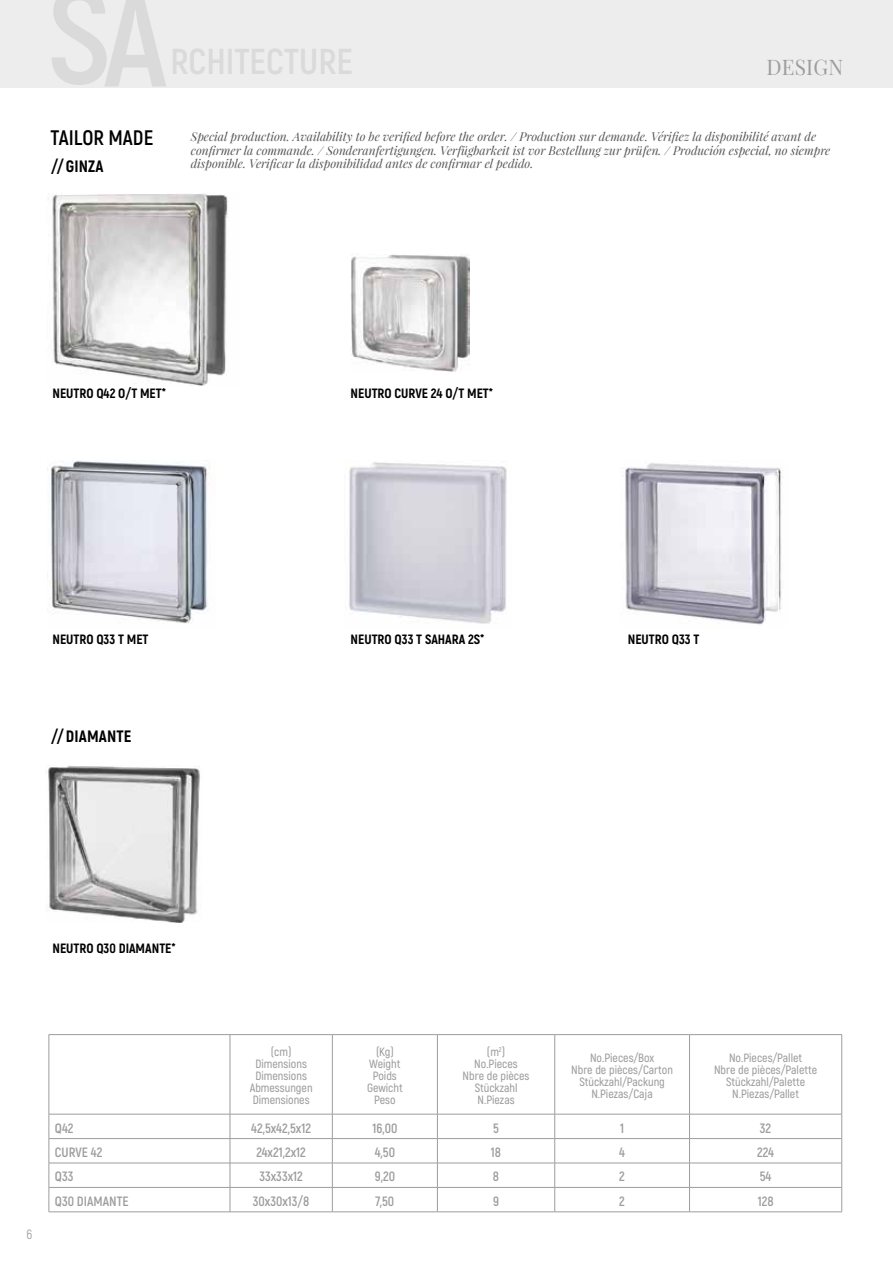
<style>
.page{position:relative;width:893px;height:1263px;background:#fff}
.page>*{position:absolute;margin:0;border:0;box-sizing:border-box;transform-origin:0 0}
.t1{font:700 21px "Akrobat";color:#000}
.t2{font:21px "Playfair Display";letter-spacing:.01em;color:#9d9d9c}
.t3{font:800 16.5px "Akrobat";letter-spacing:.01em;color:#000}
.t4{font:700 13.5px "Akrobat";color:#9d9d9c}
.t5{font:800 13.5px "Akrobat";color:#000}
.t6{font:13.5px "Akrobat";color:#9d9d9c}
.t7{font:italic 12px/13.5px "Playfair Display";color:#575756}
.t8{font:600 12px/12px "Akrobat";color:#9d9d9c;text-align:center}
</style>
<div class="page">
<div style="left:0;top:0;width:893px;height:87px;background:#ededed"></div>
<img style="left:48px;top:194px;width:180px;height:192px">
<img style="left:351px;top:254px;width:118px;height:117px">
<img style="left:349px;top:462px;width:158px;height:162px">
<img style="left:49px;top:461px;width:160px;height:163px">
<img style="left:622px;top:463px;width:159px;height:162px">
<img style="left:46px;top:765px;width:154px;height:158px">
<hr style="left:49px;top:1034px;width:181px;height:1px;background:#9d9d9c">
<hr style="left:49px;top:1035px;width:1px;height:79px;background:#9d9d9c">
<hr style="left:230px;top:1034px;width:102px;height:1px;background:#9d9d9c">
<hr style="left:230px;top:1035px;width:1px;height:79px;background:#9d9d9c">
<hr style="left:332px;top:1034px;width:105px;height:1px;background:#9d9d9c">
<hr style="left:332px;top:1035px;width:1px;height:79px;background:#9d9d9c">
<hr style="left:437px;top:1034px;width:118px;height:1px;background:#9d9d9c">
<hr style="left:437px;top:1035px;width:1px;height:79px;background:#9d9d9c">
<hr style="left:555px;top:1034px;width:134px;height:1px;background:#9d9d9c">
<hr style="left:554px;top:1035px;width:1px;height:79px;background:#9d9d9c">
<hr style="left:689px;top:1034px;width:153px;height:1px;background:#9d9d9c">
<hr style="left:689px;top:1035px;width:1px;height:79px;background:#9d9d9c">
<hr style="left:841px;top:1035px;width:1px;height:79px;background:#9d9d9c">
<hr style="left:49px;top:1114px;width:181px;height:1px;background:#9d9d9c">
<hr style="left:230px;top:1114px;width:102px;height:1px;background:#9d9d9c">
<hr style="left:332px;top:1114px;width:105px;height:1px;background:#9d9d9c">
<hr style="left:437px;top:1114px;width:118px;height:1px;background:#9d9d9c">
<hr style="left:555px;top:1114px;width:134px;height:1px;background:#9d9d9c">
<hr style="left:689px;top:1114px;width:153px;height:1px;background:#9d9d9c">
<hr style="left:49px;top:1138px;width:181px;height:1px;background:#9d9d9c">
<hr style="left:230px;top:1138px;width:102px;height:1px;background:#9d9d9c">
<hr style="left:332px;top:1138px;width:105px;height:1px;background:#9d9d9c">
<hr style="left:437px;top:1138px;width:118px;height:1px;background:#9d9d9c">
<hr style="left:555px;top:1138px;width:134px;height:1px;background:#9d9d9c">
<hr style="left:689px;top:1138px;width:153px;height:1px;background:#9d9d9c">
<hr style="left:49px;top:1163px;width:181px;height:1px;background:#9d9d9c">
<hr style="left:230px;top:1163px;width:102px;height:1px;background:#9d9d9c">
<hr style="left:332px;top:1163px;width:105px;height:1px;background:#9d9d9c">
<hr style="left:437px;top:1163px;width:118px;height:1px;background:#9d9d9c">
<hr style="left:555px;top:1163px;width:134px;height:1px;background:#9d9d9c">
<hr style="left:689px;top:1163px;width:153px;height:1px;background:#9d9d9c">
<hr style="left:49px;top:1187px;width:181px;height:1px;background:#9d9d9c">
<svg style="left:49px;top:1114px;width:1px;height:97px"></svg>
<hr style="left:230px;top:1187px;width:102px;height:1px;background:#9d9d9c">
<svg style="left:230px;top:1114px;width:1px;height:97px"></svg>
<hr style="left:332px;top:1187px;width:105px;height:1px;background:#9d9d9c">
<svg style="left:332px;top:1114px;width:1px;height:97px"></svg>
<hr style="left:437px;top:1187px;width:118px;height:1px;background:#9d9d9c">
<svg style="left:437px;top:1114px;width:1px;height:97px"></svg>
<hr style="left:555px;top:1187px;width:134px;height:1px;background:#9d9d9c">
<svg style="left:554px;top:1114px;width:1px;height:97px"></svg>
<hr style="left:689px;top:1187px;width:153px;height:1px;background:#9d9d9c">
<svg style="left:689px;top:1114px;width:1px;height:97px"></svg>
<svg style="left:841px;top:1114px;width:1px;height:97px"></svg>
<hr style="left:49px;top:1211px;width:181px;height:1px;background:#9d9d9c">
<hr style="left:230px;top:1211px;width:102px;height:1px;background:#9d9d9c">
<hr style="left:332px;top:1211px;width:105px;height:1px;background:#9d9d9c">
<hr style="left:437px;top:1211px;width:118px;height:1px;background:#9d9d9c">
<hr style="left:555px;top:1211px;width:134px;height:1px;background:#9d9d9c">
<hr style="left:689px;top:1211px;width:153px;height:1px;background:#9d9d9c">
<h1 class="t1" style="left:50px;top:125px;width:104px">TAILOR MADE</h1>
<h2 class="t3" style="left:51px;top:156px;width:54px">// GINZA</h2>
<h1 class="t2" style="left:766px;top:54px;width:78px">DESIGN</h1>
<p class="t7" style="left:191px;top:130px;width:641px">Special production. Availability to be verified before the order. / Production sur demande. Vérifiez la disponibilité avant de confirmer la commande. / Sonderanfertigungen. Verfügbarkeit ist vor Bestellung zur prüfen. / Produción especial, no siempre disponible. Verificar la disponibilidad antes de confirmar el pedido.</p>
<p class="t5" style="left:52px;top:385px;width:115px">NEUTRO Q42 O/T MET*</p>
<p class="t5" style="left:351px;top:385px;width:144px">NEUTRO CURVE 24 O/T MET*</p>
<p class="t5" style="left:52px;top:631px;width:98px">NEUTRO Q33 T MET</p>
<h2 class="t3" style="left:51px;top:726px;width:82px">// DIAMANTE</h2>
<p class="t5" style="left:351px;top:631px;width:135px">NEUTRO Q33 T SAHARA 2S*</p>
<p class="t5" style="left:628px;top:631px;width:73px">NEUTRO Q33 T</p>
<p class="t5" style="left:52px;top:940px;width:125px">NEUTRO Q30 DIAMANTE*</p>
<p class="t6" style="left:27px;top:1226px;width:7px">6</p>
<p class="t8" style="left:250px;top:1045px;width:64px">(cm)<br>Dimensions<br>Dimensions<br>Abmessungen<br>Dimensiones</p>
<p class="t8" style="left:367px;top:1045px;width:37px">(Kg)<br>Weight<br>Poids<br>Gewicht<br>Peso</p>
<p class="t8" style="left:463px;top:1045px;width:68px">(m<sup>2</sup>)<br>No.Pieces<br>Nbre de pièces<br>Stückzahl<br>N.Piezas</p>
<p class="t8" style="left:571px;top:1051px;width:103px">No.Pieces/Box<br>Nbre de pièces/Carton<br>Stückzahl/Packung<br>N.Piezas/Caja</p>
<p class="t8" style="left:714px;top:1051px;width:105px">No.Pieces/Pallet<br>Nbre de pièces/Palette<br>Stückzahl/Palette<br>N.Piezas/Pallet</p>
<p class="t4" style="left:55px;top:1119px;width:20px">Q42</p>
<p class="t4" style="left:251px;top:1119px;width:61px">42,5x42,5x12</p>
<p class="t4" style="left:372px;top:1119px;width:27px">16,00</p>
<p class="t4" style="left:493px;top:1119px;width:7px">5</p>
<p class="t4" style="left:620px;top:1119px;width:6px">1</p>
<p class="t4" style="left:760px;top:1119px;width:13px">32</p>
<p class="t4" style="left:55px;top:1144px;width:49px">CURVE 42</p>
<p class="t4" style="left:256px;top:1144px;width:51px">24x21,2x12</p>
<p class="t4" style="left:375px;top:1144px;width:22px">4,50</p>
<p class="t4" style="left:491px;top:1144px;width:12px">18</p>
<p class="t4" style="left:619px;top:1144px;width:7px">4</p>
<p class="t4" style="left:757px;top:1144px;width:18px">224</p>
<p class="t4" style="left:55px;top:1168px;width:20px">Q33</p>
<p class="t4" style="left:259px;top:1168px;width:45px">33x33x12</p>
<p class="t4" style="left:375px;top:1168px;width:22px">9,20</p>
<p class="t4" style="left:493px;top:1168px;width:8px">8</p>
<p class="t4" style="left:619px;top:1168px;width:7px">2</p>
<p class="t4" style="left:760px;top:1168px;width:13px">54</p>
<p class="t4" style="left:55px;top:1193px;width:75px">Q30 DIAMANTE</p>
<p class="t4" style="left:253px;top:1193px;width:58px">30x30x13/8</p>
<p class="t4" style="left:376px;top:1193px;width:20px">7,50</p>
<p class="t4" style="left:493px;top:1193px;width:8px">9</p>
<p class="t4" style="left:619px;top:1193px;width:7px">2</p>
<p class="t4" style="left:758px;top:1193px;width:17px">128</p>
</div>
